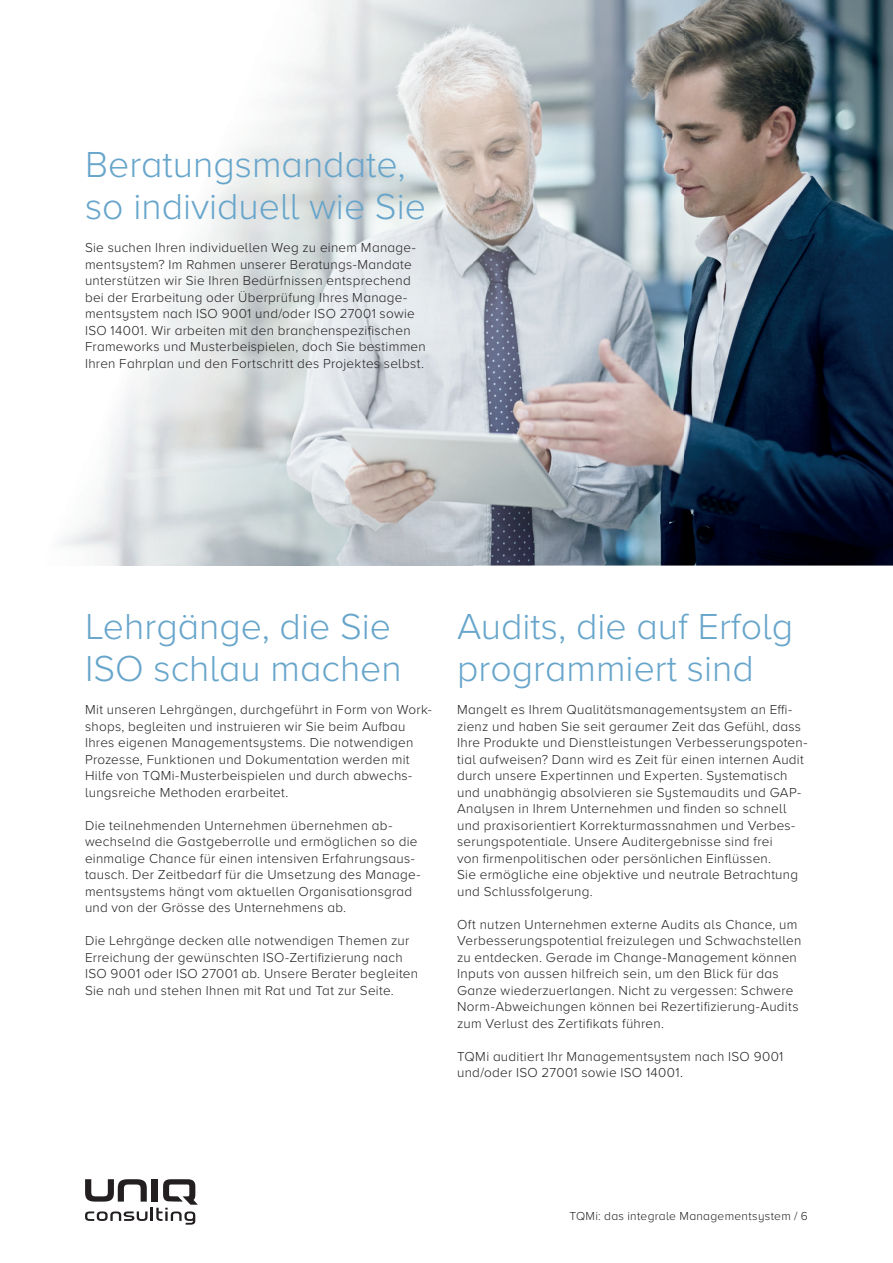
<style>
.page{position:relative;width:893px;height:1263px;background:#fff}
.page>*{position:absolute;margin:0;border:0;box-sizing:border-box;transform-origin:0 0}
.t1{font:300 37.5px/42px "Proxima Nova A";color:#67a5cb}
.t2{font:300 13.5px/16.5px "Proxima Nova A";letter-spacing:.02em;color:#231f20}
.t3{font:300 12px "Proxima Nova A";letter-spacing:.025em;color:#231f20}
</style>
<div class="page">
<svg style="left:85px;top:1179px;width:113px;height:46px"></svg>
<img style="left:62px;top:0;width:831px;height:566px">
<h1 class="t1" style="left:85px;top:141px;width:342px">Beratungsmandate, so individuell wie Sie</h1>
<p class="t2" style="left:85px;top:239px;width:342px">Sie suchen Ihren individuellen Weg zu einem Manage&shy;mentsystem? Im Rahmen unserer Beratungs-Mandate unterstützen wir Sie Ihren Bedürfnissen entsprechend bei der Erarbeitung oder Überprüfung Ihres Manage&shy;mentsystem nach ISO 9001 und/oder ISO 27001 sowie ISO 14001. Wir arbeiten mit den branchenspezifischen Frameworks und Musterbeispielen, doch Sie bestimmen Ihren Fahrplan und den Fortschritt des Projektes selbst.</p>
<h1 class="t1" style="left:85px;top:603px;width:318px">Lehrgänge, die Sie<br>ISO schlau machen</h1>
<h1 class="t1" style="left:457px;top:603px;width:338px">Audits, die auf Erfolg programmiert sind</h1>
<p class="t2" style="left:85px;top:701px;width:348px">Mit unseren Lehrgängen, durchgeführt in Form von Work&shy;shops, begleiten und instruieren wir Sie beim Aufbau Ihres eigenen Managementsystems. Die notwendigen Prozesse, Funktionen und Dokumentation werden mit Hilfe von TQMi-Musterbeispielen und durch abwechs&shy;lungsreiche Methoden erarbeitet.</p>
<p class="t2" style="left:85px;top:816px;width:337px">Die teilnehmenden Unternehmen übernehmen ab&shy;wechselnd die Gastgeberrolle und ermöglichen so die einmalige Chance für einen intensiven Erfahrungsaus&shy;tausch. Der Zeitbedarf für die Umsetzung des Manage&shy;mentsystems hängt vom aktuellen Organisationsgrad und von der Grösse des Unternehmens ab.</p>
<p class="t2" style="left:85px;top:931px;width:334px">Die Lehrgänge decken alle notwendigen Themen zur Erreichung der gewünschten ISO-Zertifizierung nach ISO 9001 oder ISO 27001 ab. Unsere Berater begleiten Sie nah und stehen Ihnen mit Rat und Tat zur Seite.</p>
<p class="t2" style="left:457px;top:700px;width:352px">Mangelt es Ihrem Qualitätsmanagementsystem an Effi&shy;zienz und haben Sie seit geraumer Zeit das Gefühl, dass Ihre Produkte und Dienstleistungen Verbesserungspoten&shy;tial aufweisen? Dann wird es Zeit für einen internen Audit durch unsere Expertinnen und Experten. Systematisch und unabhängig absolvieren sie Systemaudits und GAP-Analysen in Ihrem Unternehmen und finden so schnell und praxisorientiert Korrekturmassnahmen und Verbes&shy;serungspotentiale. Unsere Auditergebnisse sind frei<br>von firmenpolitischen oder persönlichen Einflüssen.<br>Sie ermögliche eine objektive und neutrale Betrachtung und Schlussfolgerung.</p>
<p class="t2" style="left:457px;top:915px;width:346px">Oft nutzen Unternehmen externe Audits als Chance, um Verbesserungspotential freizulegen und Schwachstellen zu entdecken. Gerade im Change-Management können Inputs von aussen hilfreich sein, um den Blick für das Ganze wiederzuerlangen. Nicht zu vergessen: Schwere Norm-Abweichungen können bei Rezertifizierung-Audits zum Verlust des Zertifikats führen.</p>
<p class="t2" style="left:457px;top:1047px;width:328px">TQMi auditiert Ihr Managementsystem nach ISO 9001 und/oder ISO 27001 sowie ISO 14001.</p>
<p class="t3" style="left:569px;top:1207px;width:240px">TQMi: das integrale Managementsystem / 6</p>
</div>
